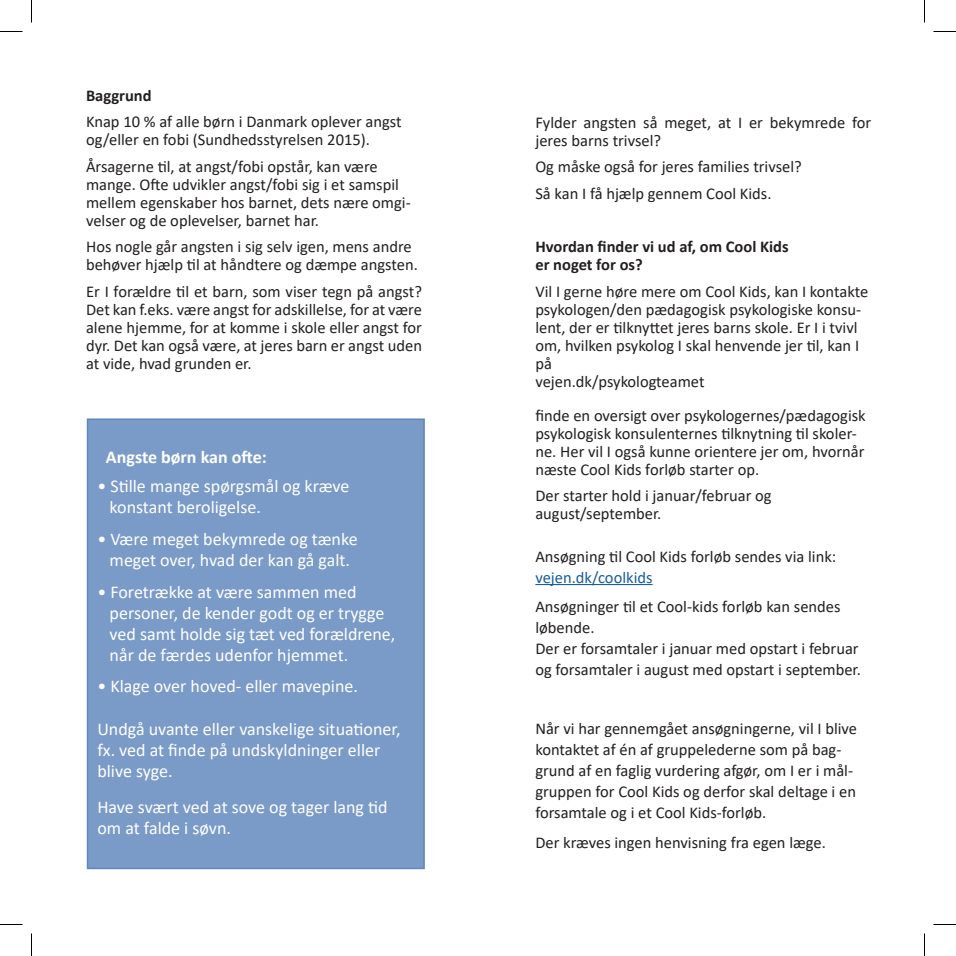
<style>
.page{position:relative;width:956px;height:956px;background:#fff}
.page>*{position:absolute;margin:0;border:0;box-sizing:border-box;transform-origin:0 0}
.Brød{font:18px/21px "Calibri";color:#fff}
.Brød-2{font:700 18px "Calibri";color:#fff}
.Brød-3{font:16.5px/18px "Calibri";color:#231f20}
.Brød-4{font:700 16.5px/18px "Calibri";color:#231f20}
.s1{color:#175d9e}
</style>
<div class="page">
<div style="left:87px;top:418px;width:338px;height:451px;background:#7a9bc8;border:2px solid #5e87bc"></div>
<hr style="left:535px;top:584px;width:118px;height:1px;background:#175d9e">
<svg style="left:0;top:31px;width:22px;height:1px"></svg>
<svg style="left:933px;top:31px;width:23px;height:1px"></svg>
<svg style="left:0;top:924px;width:22px;height:1px"></svg>
<svg style="left:933px;top:924px;width:23px;height:1px"></svg>
<svg style="left:31px;top:0;width:1px;height:23px"></svg>
<svg style="left:31px;top:933px;width:1px;height:23px"></svg>
<svg style="left:924px;top:0;width:1px;height:23px"></svg>
<svg style="left:924px;top:933px;width:1px;height:23px"></svg>
<p class="Brød-4" style="left:86px;top:86px;width:67px">Baggrund</p>
<p class="Brød-3" style="left:86px;top:112px;width:317px">Knap 10 % af alle børn i Danmark oplever angst og/eller en fobi (Sundhedsstyrelsen 2015).</p>
<p class="Brød-3" style="left:86px;top:157px;width:326px">Årsagerne til, at angst/fobi opstår, kan være mange. Ofte udvikler angst/fobi sig i et samspil mellem egenskaber hos barnet, dets nære omgi&shy;velser og de oplevelser, barnet har.</p>
<p class="Brød-3" style="left:86px;top:237px;width:333px">Hos nogle går angsten i sig selv igen, mens andre behøver hjælp til at håndtere og dæmpe angsten.</p>
<p class="Brød-3" style="left:86px;top:282px;width:337px;text-align:justify">Er I forældre til et barn, som viser tegn på angst?<br>Det kan f.eks. være angst for adskillelse, for at være alene hjemme, for at komme i skole eller angst for dyr. Det kan også være, at jeres barn er angst uden at vide, hvad grunden er.</p>
<p class="Brød-2" style="left:106px;top:444px;width:162px">Angste børn kan ofte:</p>
<p class="Brød" style="left:110px;top:475px;width:241px;text-indent:-12px">• Stille mange spørgsmål og kræve konstant beroligelse.</p>
<p class="Brød" style="left:97px;top:528px;width:262px;text-align:center">• Være meget bekymrede og tænke meget over, hvad der kan gå galt.</p>
<p class="Brød" style="left:110px;top:581px;width:287px;text-indent:-12px">• Foretrække at være sammen med personer, de kender godt og er trygge ved samt holde sig tæt ved forældrene, når de færdes udenfor hjemmet.</p>
<p class="Brød" style="left:97px;top:675px;width:262px">• Klage over hoved- eller mavepine.</p>
<p class="Brød" style="left:97px;top:718px;width:305px">Undgå uvante eller vanskelige situationer, fx. ved at finde på undskyldninger eller blive syge.</p>
<p class="Brød" style="left:97px;top:796px;width:292px">Have svært ved at sove og tager lang tid om at falde i søvn.</p>
<p class="Brød-3" style="left:535px;top:113px;width:337px">Fylder angsten så meget, at I er bekymrede for jeres barns trivsel?</p>
<p class="Brød-3" style="left:535px;top:157px;width:268px">Og måske også for jeres families trivsel?</p>
<p class="Brød-3" style="left:535px;top:184px;width:238px">Så kan I få hjælp gennem Cool Kids.</p>
<p class="Brød-4" style="left:535px;top:237px;width:255px">Hvordan finder vi ud af, om Cool Kids er noget for os?</p>
<p class="Brød-3" style="left:535px;top:282px;width:334px">Vil I gerne høre mere om Cool Kids, kan I kontakte psykologen/den pædagogisk psykologiske konsu&shy;lent, der er tilknyttet jeres barns skole. Er I i tvivl om, hvilken psykolog I skal henvende jer til, kan I på<br>vejen.dk/psykologteamet</p>
<p class="Brød-3" style="left:535px;top:406px;width:332px">finde en oversigt over psykologernes/pædagogisk psykologisk konsulenternes tilknytning til skoler&shy;ne. Her vil I også kunne orientere jer om, hvornår næste Cool Kids forløb starter op.</p>
<p class="Brød-3" style="left:535px;top:486px;width:238px">Der starter hold i januar/februar og august/september.</p>
<p class="Brød-3" style="left:535px;top:545px;width:302px;line-height:21px">Ansøgning til Cool Kids forløb sendes via link: <span class="s1">vejen.dk/coolkids</span></p>
<p class="Brød-3" style="left:535px;top:596px;width:327px;line-height:21px">Ansøgninger til et Cool-kids forløb kan sendes løbende.<br>Der er forsamtaler i januar med opstart i februar og forsamtaler i august med opstart i september.</p>
<p class="Brød-3" style="left:535px;top:718px;width:323px;line-height:21px">Når vi har gennemgået ansøgningerne, vil I blive kontaktet af én af gruppelederne som på bag&shy;grund af en faglig vurdering afgør, om I er i mål&shy;gruppen for Cool Kids og derfor skal deltage i en forsamtale og i et Cool Kids-forløb.</p>
<p class="Brød-3" style="left:535px;top:833px;width:292px">Der kræves ingen henvisning fra egen læge.</p>
</div>
